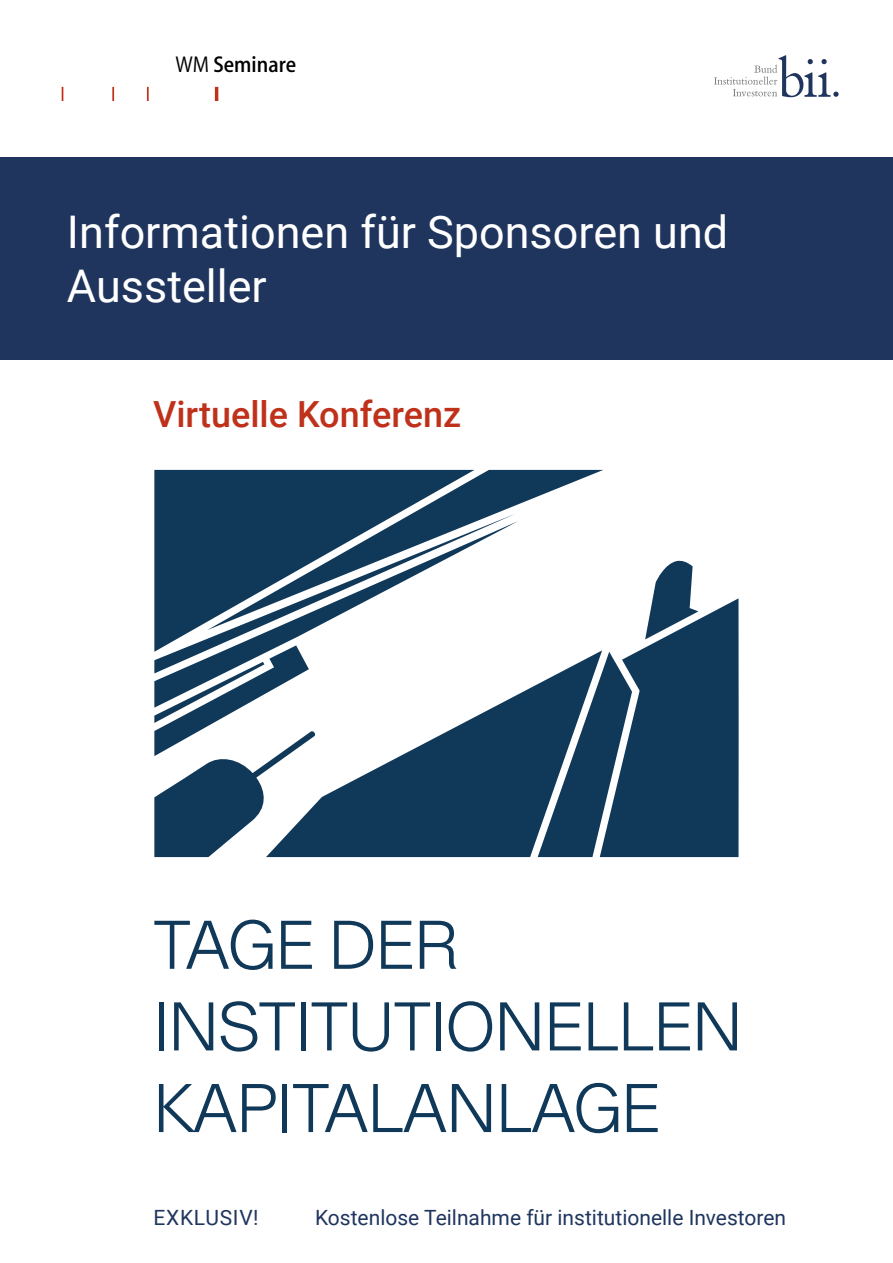
<style>
.page{position:relative;width:893px;height:1263px;background:#fff}
.page>*{position:absolute;margin:0;border:0;box-sizing:border-box;transform-origin:0 0}
.t1{font:45px/54px "Roboto";color:#fff}
.t2{font:500 36px "Roboto";color:#bf311a}
.t3{font:500 22.95px "Myriad";color:#000}
.t4{font:21px "Roboto";color:#1f355e}
.s1{font-weight:300}
</style>
<div class="page">
<svg style="left:317px;top:684px;width:221px;height:173px;fill:#103859"></svg>
<svg style="left:538px;top:560px;width:201px;height:297px"></svg>
<div style="left:154px;top:470px;width:53px;height:44px;background:#103859"></div>
<svg style="left:207px;top:470px;width:396px;height:160px;fill:#103859"></svg>
<svg style="left:154px;top:708px;width:163px;height:149px"></svg>
<svg style="left:154px;top:521px;width:364px;height:187px"></svg>
<svg style="left:154px;top:514px;width:362px;height:159px"></svg>
<svg style="left:154px;top:919px;width:119px;height:51px"></svg>
<svg style="left:281px;top:921px;width:31px;height:48px"></svg>
<svg style="left:334px;top:921px;width:39px;height:48px"></svg>
<svg style="left:381px;top:921px;width:31px;height:48px"></svg>
<svg style="left:420px;top:921px;width:36px;height:48px"></svg>
<hr style="left:159px;top:1002px;width:4px;height:48px;background:#103859">
<svg style="left:174px;top:1002px;width:39px;height:48px"></svg>
<svg style="left:221px;top:1001px;width:74px;height:50px"></svg>
<div style="left:301px;top:1002px;width:5px;height:48px;background:#103859"></div>
<svg style="left:312px;top:1002px;width:35px;height:48px"></svg>
<svg style="left:353px;top:1002px;width:36px;height:49px"></svg>
<svg style="left:395px;top:1002px;width:35px;height:48px"></svg>
<div style="left:436px;top:1002px;width:5px;height:48px;background:#103859"></div>
<svg style="left:449px;top:1001px;width:43px;height:50px"></svg>
<svg style="left:500px;top:1002px;width:39px;height:48px"></svg>
<svg style="left:550px;top:1002px;width:31px;height:48px"></svg>
<svg style="left:588px;top:1002px;width:30px;height:48px"></svg>
<svg style="left:624px;top:1002px;width:29px;height:48px"></svg>
<svg style="left:659px;top:1002px;width:31px;height:48px"></svg>
<svg style="left:698px;top:1002px;width:39px;height:48px"></svg>
<svg style="left:159px;top:1084px;width:117px;height:48px"></svg>
<div style="left:282px;top:1084px;width:5px;height:48px;background:#103859"></div>
<svg style="left:293px;top:1084px;width:153px;height:48px"></svg>
<svg style="left:452px;top:1084px;width:39px;height:48px"></svg>
<svg style="left:502px;top:1083px;width:116px;height:50px"></svg>
<svg style="left:627px;top:1084px;width:31px;height:48px"></svg>
<svg style="left:215px;top:87px;width:3px;height:13px"></svg>
<svg style="left:147px;top:87px;width:2px;height:13px"></svg>
<svg style="left:112px;top:87px;width:2px;height:13px"></svg>
<svg style="left:62px;top:87px;width:1px;height:13px"></svg>
<div style="left:0;top:157px;width:893px;height:202px;background:#1f355e"></div>
<svg style="left:714px;top:55px;width:125px;height:42px"></svg>
<p class="t3" style="left:175px;top:53px;width:122px"><span class="s1">WM</span> Seminare</p>
<h1 class="t1" style="left:67px;top:203px;width:663px">Informationen für Sponsoren und<br>Aussteller</h1>
<h2 class="t2" style="left:153px;top:389px;width:310px">Virtuelle Konferenz</h2>
<p class="t4" style="left:153px;top:1202px;width:107px">Exklusiv!</p>
<p class="t4" style="left:315px;top:1202px;width:473px">Kostenlose Teilnahme für institutionelle Investoren</p>
</div>
